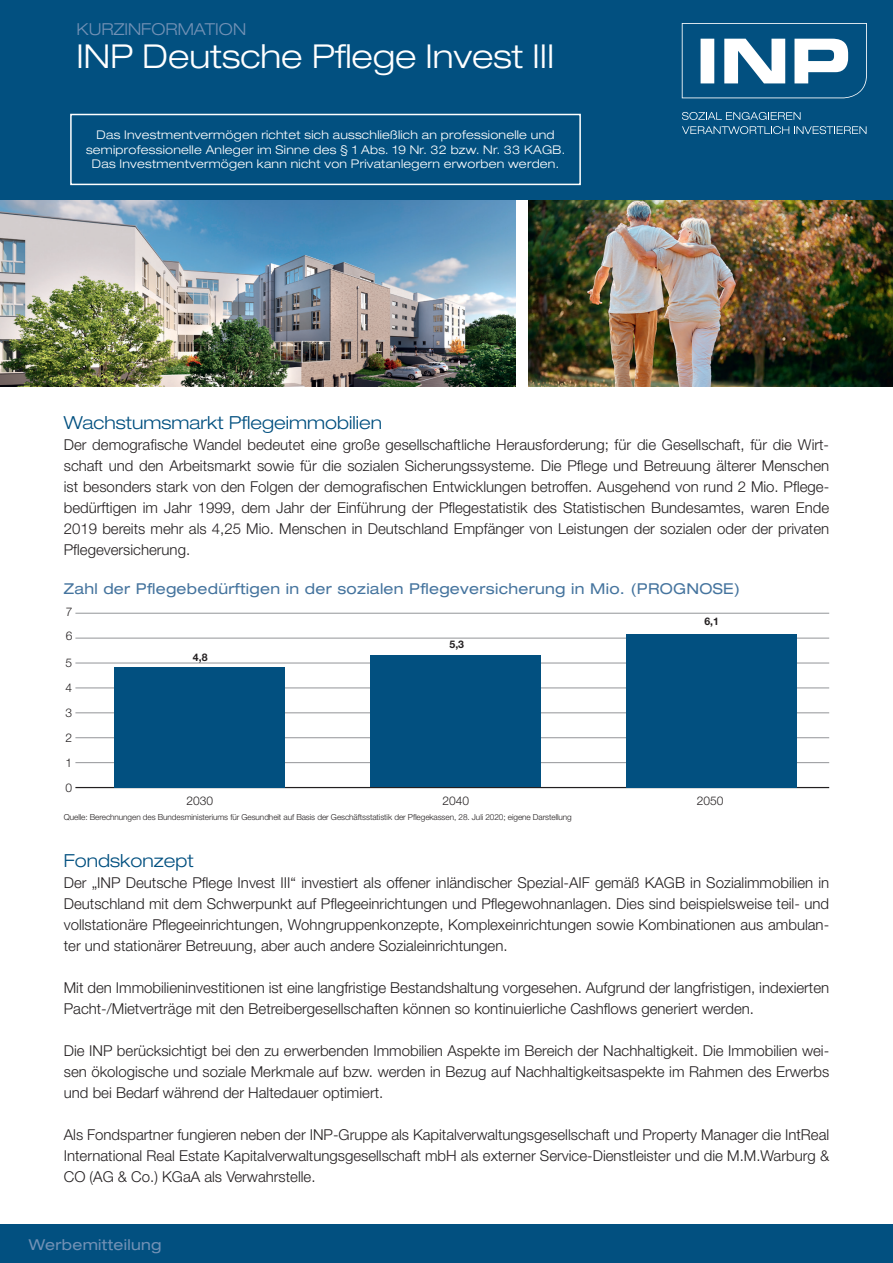
<style>
.page{position:relative;width:893px;height:1263px;background:#fff}
.page>*{position:absolute;margin:0;border:0;box-sizing:border-box;transform-origin:0 0}
.t1{font:300 expanded 33px "Helvetica Neue LT Std";color:#fff}
.t2{font:300 expanded 18px "Helvetica Neue LT Std";color:#025080}
.t3{font:300 expanded 16.5px "Helvetica Neue LT Std";color:#7291b5}
.t4{font:300 15px/21px "Helvetica Neue LT Pro";color:#231f20;text-align:justify}
.t5{font:expanded 15px "Helvetica Neue LT Std";letter-spacing:.02em;color:#45749e}
.t6{font:expanded 15px "Helvetica Neue LT Std";letter-spacing:.02em;color:#7291b5}
.t7{font:300 expanded 12px/14.4px "Helvetica Neue LT Std";letter-spacing:.02em;color:#fff;text-align:center}
.t8{font:300 12px/24.9px "Helvetica Neue LT Pro";color:#231f20;text-align:justify}
.t9{font:700 10.5px "Helvetica Neue LT Pro";color:#231f20}
.t10{font:300 8.25px "Helvetica Neue LT Pro";letter-spacing:-.01em;color:#231f20}
</style>
<div class="page">
<hr style="left:75px;top:762px;width:754px;height:1px;background:#939598">
<hr style="left:75px;top:737px;width:754px;height:1px;background:#939598">
<hr style="left:75px;top:712px;width:754px;height:1px;background:#939598">
<hr style="left:75px;top:688px;width:754px;height:1px;background:#939598">
<hr style="left:75px;top:663px;width:754px;height:1px;background:#939598">
<hr style="left:75px;top:787px;width:754px;height:1px;background:#231f20">
<hr style="left:75px;top:638px;width:754px;height:1px;background:#939598">
<hr style="left:75px;top:613px;width:754px;height:1px;background:#939598">
<img style="left:0;top:200px;width:515px;height:187px">
<img style="left:528px;top:200px;width:365px;height:187px">
<div style="left:0;top:0;width:893px;height:200px;background:#025080"></div>
<svg style="left:682px;top:23px;width:185px;height:75px"></svg>
<svg style="left:682px;top:112px;width:118px;height:8px"></svg>
<svg style="left:682px;top:126px;width:184px;height:8px"></svg>
<div style="left:0;top:1225px;width:893px;height:38px;background:#025080"></div>
<div style="left:70px;top:114px;width:511px;height:71px;border:2px solid #fff"></div>
<div style="left:371px;top:655px;width:170px;height:132px;background:#025080"></div>
<div style="left:115px;top:667px;width:170px;height:120px;background:#025080"></div>
<div style="left:627px;top:634px;width:170px;height:153px;background:#025080"></div>
<p class="t3" style="left:77px;top:19px;width:171px">KURZINFORMATION</p>
<h1 class="t1" style="left:77px;top:36px;width:479px">INP Deutsche Pflege Invest III</h1>
<p class="t7" style="left:86px;top:128px;width:481px">Das Investmentvermögen richtet sich ausschließlich an professionelle und semiprofessionelle Anleger im Sinne des § 1 Abs. 19 Nr. 32 bzw. Nr. 33 KAGB.<br>Das Investmentvermögen kann nicht von Privatanlegern erworben werden.</p>
<p class="t2" style="left:64px;top:411px;width:320px">Wachstumsmarkt Pflegeimmobilien</p>
<p class="t4" style="left:64px;top:433px;width:767px">Der demografische Wandel bedeutet eine große gesellschaftliche Herausforderung; für die Gesellschaft, für die Wirt&shy;schaft und den Arbeitsmarkt sowie für die sozialen Sicherungssysteme. Die Pflege und Betreuung älterer Menschen ist besonders stark von den Folgen der demografischen Entwicklungen betroffen. Ausgehend von rund 2 Mio. Pflege&shy;bedürftigen im Jahr 1999, dem Jahr der Einführung der Pflegestatistik des Statistischen Bundesamtes, waren Ende 2019 bereits mehr als 4,25 Mio. Menschen in Deutschland Empfänger von Leistungen der sozialen oder der privaten Pflegeversicherung.</p>
<p class="t5" style="left:64px;top:579px;width:678px">Zahl der Pflegebedürftigen in der sozialen Pflegeversicherung in Mio. (PROGNOSE)</p>
<p class="t8" style="left:66px;top:599px;width:8px">7</p>
<p class="t8" style="left:66px;top:623px;width:8px">6</p>
<p class="t8" style="left:65px;top:650px;width:8px">5</p>
<p class="t8" style="left:65px;top:675px;width:8px">4<br>3<br>2<br>1<br>0</p>
<p class="t9" style="left:193px;top:651px;width:16px">4,8</p>
<p class="t9" style="left:450px;top:638px;width:16px">5,3</p>
<p class="t9" style="left:704px;top:615px;width:16px">6,1</p>
<p class="t8" style="left:186px;top:788px;width:28px">2030</p>
<p class="t8" style="left:442px;top:788px;width:28px">2040</p>
<p class="t8" style="left:697px;top:788px;width:28px">2050</p>
<p class="t10" style="left:64px;top:812px;width:510px">Quelle: Berechnungen des Bundesministeriums für Gesundheit auf Basis der Geschäftsstatistik der Pflegekassen, 28. Juli 2020; eigene Darstellung</p>
<p class="t2" style="left:64px;top:850px;width:132px">Fondskonzept</p>
<p class="t4" style="left:64px;top:872px;width:767px">Der „INP Deutsche Pflege Invest III“ investiert als offener inländischer Spezial-AIF gemäß KAGB in Sozialimmobilien in Deutschland mit dem Schwerpunkt auf Pflegeeinrichtungen und Pflegewohnanlagen. Dies sind beispielsweise teil- und vollstationäre Pflegeeinrichtungen, Wohngruppenkonzepte, Komplexeinrichtungen sowie Kombinationen aus ambulan&shy;ter und stationärer Betreuung, aber auch andere Sozialeinrichtungen.</p>
<p class="t4" style="left:64px;top:977px;width:767px">Mit den Immobilieninvestitionen ist eine langfristige Bestandshaltung vorgesehen. Aufgrund der langfristigen, indexierten<br>Pacht-/Mietverträge mit den Betreibergesellschaften können so kontinuierliche Cashflows generiert werden.</p>
<p class="t4" style="left:64px;top:1040px;width:767px">Die INP berücksichtigt bei den zu erwerbenden Immobilien Aspekte im Bereich der Nachhaltigkeit. Die Immobilien wei&shy;sen ökologische und soziale Merkmale auf bzw. werden in Bezug auf Nachhaltigkeitsaspekte im Rahmen des Erwerbs und bei Bedarf während der Haltedauer optimiert.</p>
<p class="t4" style="left:64px;top:1124px;width:767px">Als Fondspartner fungieren neben der INP-Gruppe als Kapitalverwaltungsgesellschaft und Property Manager die IntReal International Real Estate Kapitalverwaltungsgesellschaft mbH als externer Service-Dienstleister und die M.M.Warburg &amp; CO (AG &amp; Co.) KGaA als Verwahrstelle.</p>
<p class="t6" style="left:29px;top:1235px;width:134px">Werbemitteilung</p>
</div>
